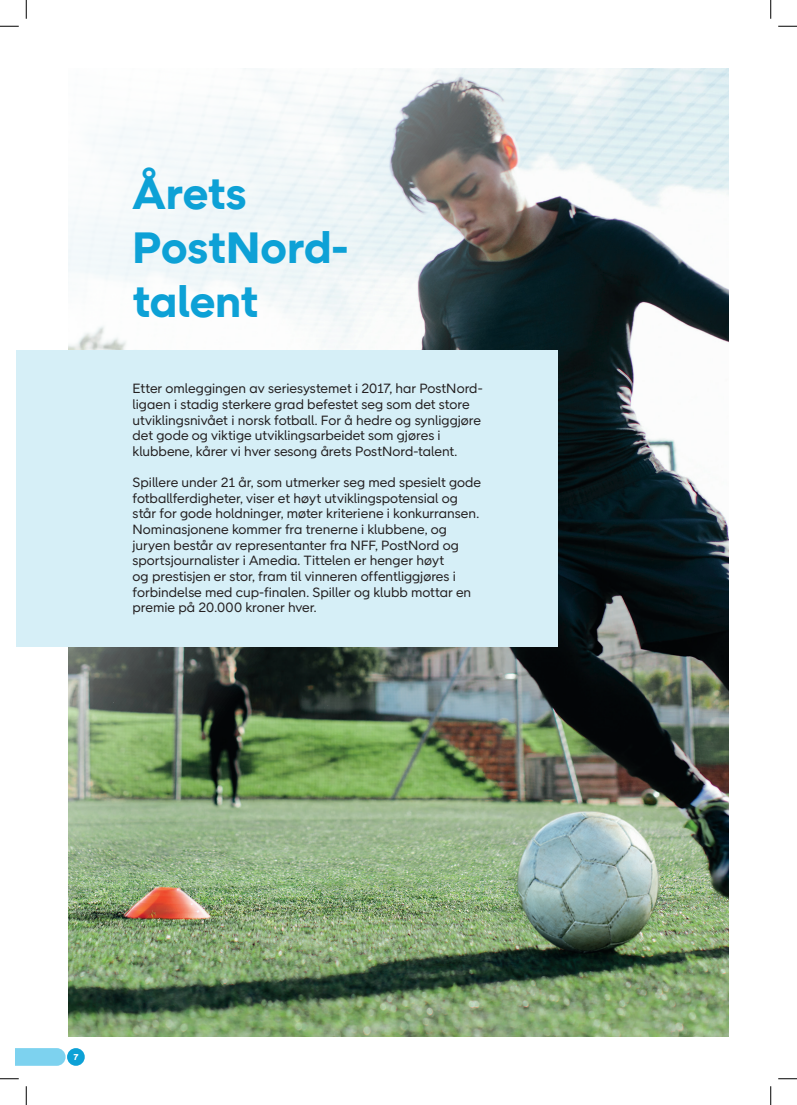
<style>
.page{position:relative;width:797px;height:1105px;background:#fff}
.page>*{position:absolute;margin:0;border:0;box-sizing:border-box;transform-origin:0 0}
.t1{font:700 45px/54px "Post Nord Sans";letter-spacing:-.005em;color:#0da1d6}
.t2{font:13.75px/15.6px "Post Nord Sans";color:#231f20}
.t3{font:700 8.75px "Post Nord Sans";color:#fff}
</style>
<div class="page">
<svg style="left:16px;top:1048px;width:50px;height:18px"></svg>
<div style="left:67px;top:1048px;width:18px;height:18px;background:#0da1d6;border-radius:9px"></div>
<img style="left:69px;top:69px;width:659px;height:967px">
<div style="left:16px;top:350px;width:542px;height:297px;background:#d6eff7"></div>
<svg style="left:0;top:25px;width:19px;height:2px"></svg>
<svg style="left:778px;top:25px;width:19px;height:2px"></svg>
<svg style="left:0;top:1078px;width:19px;height:1px"></svg>
<svg style="left:778px;top:1078px;width:19px;height:1px"></svg>
<svg style="left:25px;top:0;width:2px;height:19px"></svg>
<svg style="left:25px;top:1086px;width:2px;height:19px"></svg>
<svg style="left:770px;top:0;width:1px;height:19px"></svg>
<svg style="left:770px;top:1086px;width:1px;height:19px"></svg>
<h1 class="t1" style="left:133px;top:167px;width:217px">Årets<br>PostNord&shy;talent</h1>
<p class="t2" style="left:133px;top:381px;width:351px">Etter omleggingen av seriesystemet i 2017, har PostNord&shy;ligaen i stadig sterkere grad befestet seg som det store utviklingsnivået i norsk fotball. For å hedre og synliggjøre det gode og viktige utviklingsarbeidet som gjøres i klubbene, kårer vi hver sesong årets PostNord-talent.</p>
<p class="t2" style="left:133px;top:475px;width:350px">Spillere under 21 år, som utmerker seg med spesielt gode fotballferdigheter, viser et høyt utviklingspotensial og står for gode holdninger, møter kriteriene i konkurransen.<br>Nominasjonene kommer fra trenerne i klubbene, og juryen består av representanter fra NFF, PostNord og sportsjournalister i Amedia. Tittelen er henger høyt<br>og prestisjen er stor, fram til vinneren offentliggjøres i forbindelse med cup-finalen. Spiller og klubb mottar en premie på 20.000 kroner hver.</p>
<p class="t3" style="left:73px;top:1051px;width:7px">7</p>
</div>
